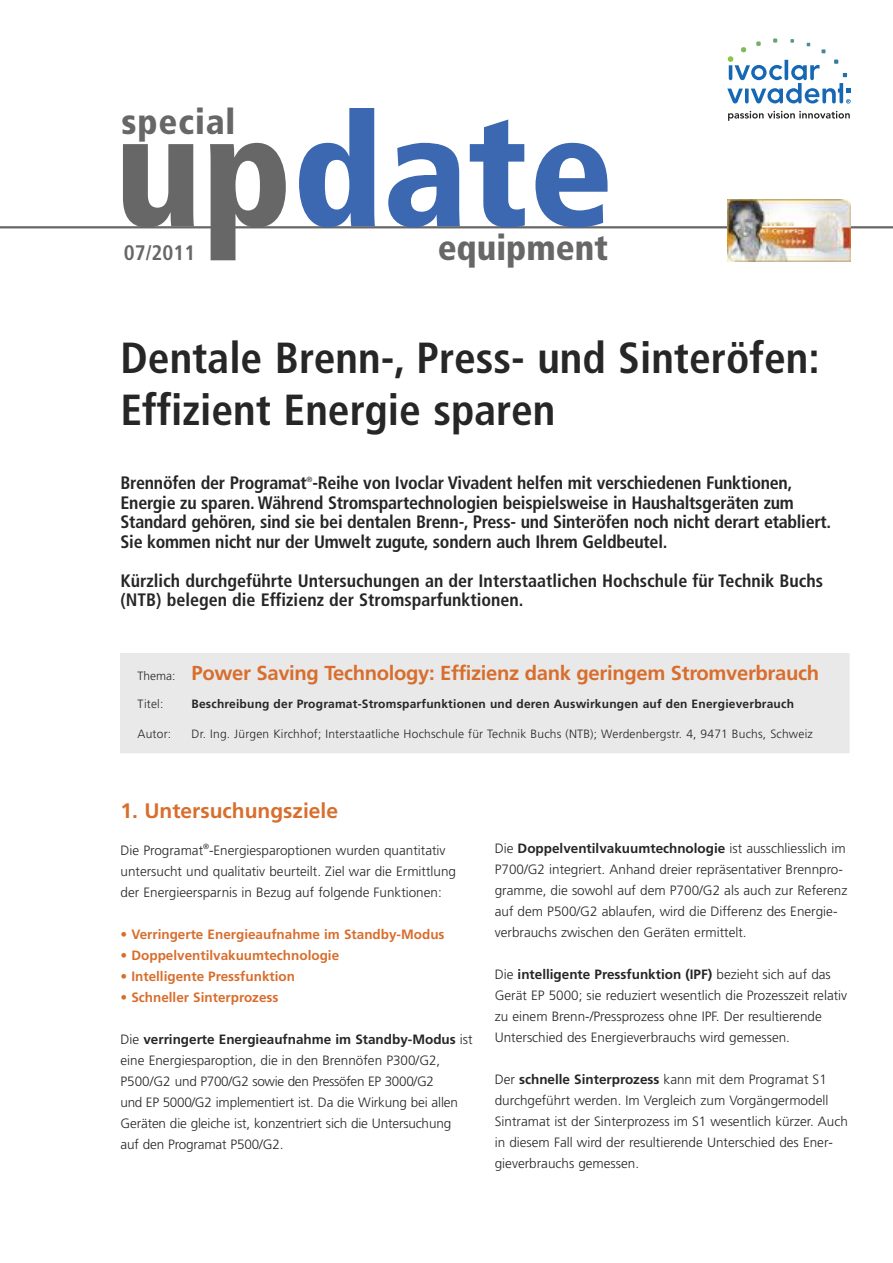
<style>
.page{position:relative;width:893px;height:1263px;background:#fff}
.page>*{position:absolute;margin:0;border:0;box-sizing:border-box;transform-origin:0 0}
.t1{font:900 condensed 157.65px "Frutiger";color:#3b68b0}
.t2{font:700 condensed 43.5px/52.2px "Frutiger";color:#272627}
.t3{font:900 condensed 35.25px "Frutiger";color:#686768}
.t4{font:900 condensed 35.25px "Frutiger";letter-spacing:.025em;color:#686768}
.t5{font:700 21px "Frutiger";color:#d86e2d}
.t6{font:700 condensed 21px "Frutiger";color:#686768}
.t7{font:700 20.25px "Frutiger";letter-spacing:-.015em;color:#d86e2d}
.t8{font:700 condensed 18px/19.5px "Frutiger";letter-spacing:-.015em;color:#272627}
.t9{font:300 13.5px/21px "Frutiger";color:#272627}
.t10{font:700 13.5px "Frutiger";color:#d86e2d}
.t11{font:300 12px "Frutiger";letter-spacing:.015em;color:#272627}
.t12{font:700 12px "Frutiger";letter-spacing:.015em;color:#272627}
.t13{font:300 7.5px "Frutiger";color:#272627}
.s1{color:#686768}
.s2{font-weight:300;font-size:12px;color:#272627}
.s3{font-weight:700}
</style>
<div class="page">
<div style="left:120px;top:653px;width:730px;height:100px;background:#e9e9e9"></div>
<svg style="left:727px;top:38px;width:123px;height:65px"></svg>
<svg style="left:728px;top:111px;width:122px;height:10px"></svg>
<hr style="left:0;top:226px;width:893px;height:2px;background:#686768">
<img style="left:728px;top:200px;width:122px;height:61px">
<h3 class="t4" style="left:121px;top:108px;width:115px">special</h3>
<h1 class="t1" style="left:114px;top:108px;width:501px"><span class="s1">up</span>date</h1>
<h3 class="t3" style="left:438px;top:233px;width:172px">equipment</h3>
<h3 class="t6" style="left:124px;top:244px;width:73px">07/2011</h3>
<h2 class="t2" style="left:121px;top:335px;width:701px">Dentale Brenn-, Press- und Sinteröfen:<br>Effizient Energie sparen</h2>
<h3 class="t8" style="left:121px;top:474px;width:673px">Brennöfen der Programat -Reihe von Ivoclar Vivadent helfen mit verschiedenen Funktionen,</h3>
<p class="t13" style="left:307px;top:476px;width:7px">®</p>
<p class="t8" style="left:121px;top:494px;width:712px">Energie zu sparen. Während Stromspartechnologien beispielsweise in Haushaltsgeräten zum<br>Standard gehören, sind sie bei dentalen Brenn-, Press- und Sinteröfen noch nicht derart etabliert.<br>Sie kommen nicht nur der Umwelt zugute, sondern auch Ihrem Geldbeutel.</p>
<h3 class="t8" style="left:121px;top:572px;width:704px">Kürzlich durchgeführte Untersuchungen an der Interstaatlichen Hochschule für Technik Buchs (NTB) belegen die Effizienz der Stromsparfunktionen.</h3>
<h3 class="t7" style="left:138px;top:665px;width:683px"><span class="s2">Thema:</span> Power Saving Technology: Effizienz dank geringem Stromverbrauch</h3>
<p class="t11" style="left:138px;top:699px;width:27px">Titel:</p>
<p class="t12" style="left:192px;top:699px;width:604px">Beschreibung der Programat-Stromsparfunktionen und deren Auswirkungen auf den Energieverbrauch</p>
<p class="t11" style="left:138px;top:729px;width:35px">Autor:</p>
<p class="t11" style="left:192px;top:729px;width:623px">Dr. Ing. Jürgen Kirchhof; Interstaatliche Hochschule für Technik Buchs (NTB); Werdenbergstr. 4, 9471 Buchs, Schweiz</p>
<h3 class="t5" style="left:121px;top:803px;width:219px">1. Untersuchungsziele</h3>
<p class="t9" style="left:121px;top:840px;width:337px">Die Programat<sup>®</sup>-Energiesparoptionen wurden quantitativ untersucht und qualitativ beurteilt. Ziel war die Ermittlung der Energieersparnis in Bezug auf folgende Funktionen:</p>
<p class="t10" style="left:121px;top:928px;width:325px">• Verringerte Energieaufnahme im Standby-Modus</p>
<p class="t10" style="left:121px;top:949px;width:220px">• Doppelventilvakuumtechnologie</p>
<p class="t10" style="left:121px;top:970px;width:176px">• Intelligente Pressfunktion</p>
<p class="t10" style="left:121px;top:991px;width:159px">• Schneller Sinterprozess</p>
<p class="t9" style="left:121px;top:1029px;width:354px">Die <span class="s3">verringerte Energieaufnahme im Standby-Modus</span> ist eine Energiesparoption, die in den Brennöfen P300/G2, P500/G2 und P700/G2 sowie den Pressöfen EP 3000/G2<br>und EP 5000/G2 implementiert ist. Da die Wirkung bei allen Geräten die gleiche ist, konzentriert sich die Untersuchung auf den Programat P500/G2.</p>
<p class="t9" style="left:495px;top:838px;width:354px">Die <span class="s3">Doppelventilvakuumtechnologie</span> ist ausschliesslich im P700/G2 integriert. Anhand dreier repräsentativer Brennpro&shy;gramme, die sowohl auf dem P700/G2 als auch zur Referenz auf dem P500/G2 ablaufen, wird die Differenz des Energie&shy;verbrauchs zwischen den Geräten ermittelt.</p>
<p class="t9" style="left:495px;top:964px;width:354px">Die <span class="s3">intelligente Pressfunktion (IPF)</span> bezieht sich auf das Gerät EP 5000; sie reduziert wesentlich die Prozesszeit relativ zu einem Brenn-/Pressprozess ohne IPF. Der resultierende Unterschied des Energieverbrauchs wird gemessen.</p>
<p class="t9" style="left:495px;top:1069px;width:355px">Der <span class="s3">schnelle Sinterprozess</span> kann mit dem Programat S1 durchgeführt werden. Im Vergleich zum Vorgängermodell Sintramat ist der Sinterprozess im S1 wesentlich kürzer. Auch in diesem Fall wird der resultierende Unterschied des Ener&shy;gieverbrauchs gemessen.</p>
</div>
